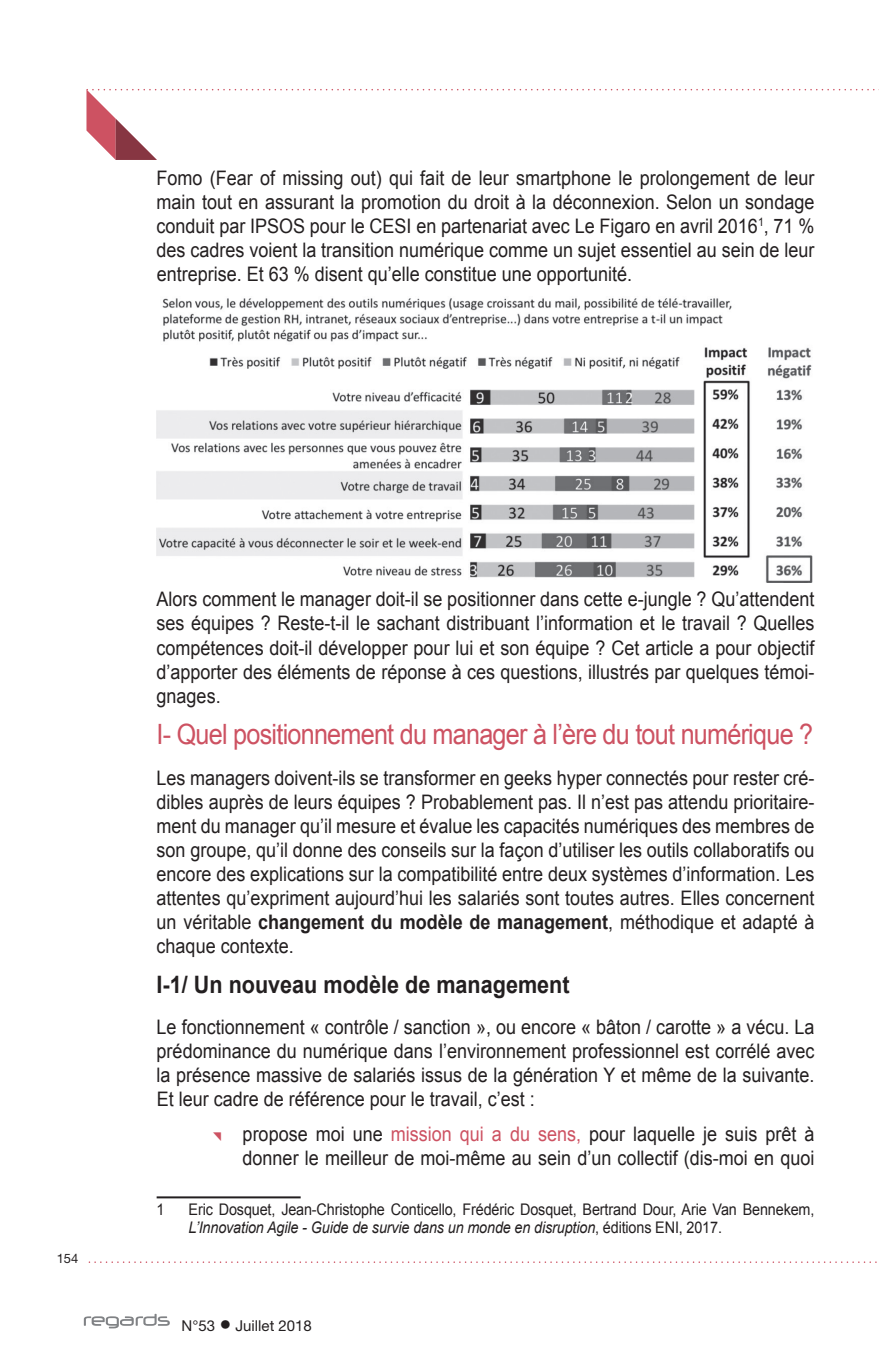
<style>
.page{position:relative;width:879px;height:1361px;background:#fff}
.page>*{position:absolute;margin:0;border:0;box-sizing:border-box;transform-origin:0 0}
.t1{font:28px "Arial";letter-spacing:-.03em;color:#cd5262;scale:.9 1}
.t2{font:700 24px "Arial";color:#231f20;scale:.9 1}
.t3{font:20px/24px "Arial";color:#231f20;text-align:justify;scale:.9 1}
.t4{font:16px/18px "Arial";letter-spacing:-.01em;color:#231f20;scale:.9 1}
.t5{font:15px "Helvetica Neue";color:#231f20}
.t6{font:13px "Helvetica Neue";color:#231f20}
.s1{font-weight:700}
.s2{color:#cd5262}
.s3{font-style:italic}
.s4{font-size:24px}
</style>
<div class="page">
<svg style="left:84px;top:1313px;width:86px;height:15px"></svg>
<svg style="left:89px;top:1261px;width:787px;height:2px"></svg>
<svg style="left:86px;top:89px;width:793px;height:71px"></svg>
<img style="left:157px;top:298px;width:656px;height:284px">
<hr style="left:157px;top:1196px;width:144px;height:2px;background:#231f20">
<p class="t3" style="left:157px;top:166px;width:732px">Fomo (Fear of missing out) qui fait de leur smartphone le prolongement de leur main tout en assurant la promotion du droit à la déconnexion. Selon un sondage conduit par IPSOS pour le CESI en partenariat avec Le Figaro en avril 2016<sup>1</sup>, 71 % des cadres voient la transition numérique comme un sujet essentiel au sein de leur entreprise. Et 63 % disent qu’elle constitue une opportunité.</p>
<p class="t6" style="left:57px;top:1251px;width:23px">154</p>
<p class="t3" style="left:157px;top:588px;width:732px">Alors comment le manager doit-il se positionner dans cette e-jungle ? Qu’attendent ses équipes ? Reste-t-il le sachant distribuant l’information et le travail ? Quelles compétences doit-il développer pour lui et son équipe ? Cet article a pour objectif d’apporter des éléments de réponse à ces questions, illustrés par quelques témoi&shy;gnages.</p>
<h1 class="t1" style="left:157px;top:715px;width:731px">I- Quel positionnement du manager à l’ère du tout numérique ?</h1>
<p class="t3" style="left:157px;top:766px;width:732px">Les managers doivent-ils se transformer en geeks hyper connectés pour rester cré&shy;dibles auprès de leurs équipes ? Probablement pas. Il n’est pas attendu prioritaire&shy;ment du manager qu’il mesure et évalue les capacités numériques des membres de son groupe, qu’il donne des conseils sur la façon d’utiliser les outils collaboratifs ou encore des explications sur la compatibilité entre deux systèmes d’information. Les attentes qu’expriment aujourd’hui les salariés sont toutes autres. Elles concernent un véritable <span class="s1">changement du modèle de management</span>, méthodique et adapté à chaque contexte.</p>
<p class="t2" style="left:157px;top:968px;width:460px">I-1/ Un nouveau modèle de management</p>
<p class="t3" style="left:157px;top:1015px;width:732px">Le fonctionnement « contrôle / sanction », ou encore « bâton / carotte » a vécu. La prédominance du numérique dans l’environnement professionnel est corrélé avec la présence massive de salariés issus de la génération Y et même de la suivante.<br>Et leur cadre de référence pour le travail, c’est :</p>
<p class="t3" style="left:243px;top:1122px;width:637px">propose moi une <span class="s2">mission qui a du sens,</span> pour laquelle je suis prêt à donner le meilleur de moi-même au sein d’un collectif (dis-moi en quoi</p>
<p class="t4" style="left:157px;top:1201px;width:10px">1</p>
<p class="t4" style="left:189px;top:1201px;width:697px">Eric Dosquet, Jean-Christophe Conticello, Frédéric Dosquet, Bertrand Dour, Arie Van Bennekem,<br><span class="s3">L’Innovation Agile - Guide de survie dans un monde en disruption</span>, éditions ENI, 2017.</p>
<p class="t5" style="left:182px;top:1316px;width:132px">N°53 <span class="s4">•</span> Juillet 2018</p>
</div>
